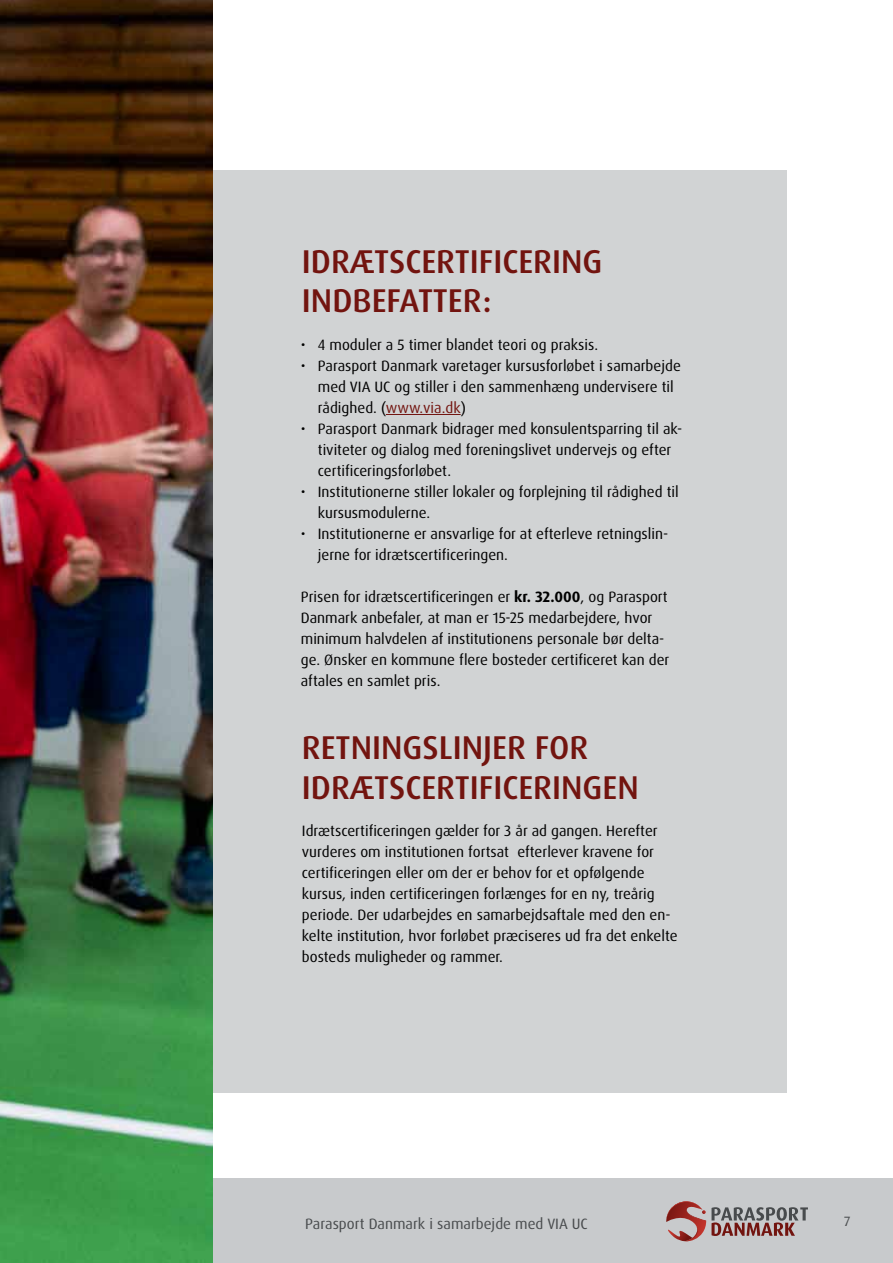
<style>
.page{position:relative;width:893px;height:1263px;background:#fff}
.page>*{position:absolute;margin:0;border:0;box-sizing:border-box;transform-origin:0 0}
.t1{font:500 33px/39.6px "Dax OT";color:#72140f}
.t2{font:15px/21px "Dax OT";color:#000}
.t3{font:15px "Dax OT";color:#484b4d}
.t4{font:13.5px "Dax OT";color:#484b4d}
.s1{color:#72140f}
.s2{font-weight:700}
</style>
<div class="page">
<div style="left:0;top:1178px;width:893px;height:85px;background:#c8cacc"></div>
<svg style="left:666px;top:1201px;width:142px;height:41px"></svg>
<div style="left:213px;top:170px;width:574px;height:923px;background:#d1d3d4"></div>
<hr style="left:386px;top:414px;width:75px;height:1px;background:#72140f">
<img style="left:0;top:0;width:213px;height:1263px">
<h1 class="t1" style="left:302px;top:242px;width:302px">IDRÆTSCERTIFICERING<br>INDBEFATTER:</h1>
<p class="t2" style="left:301px;top:334px;width:299px">• 4 moduler a 5 timer blandet teori og praksis.</p>
<p class="t2" style="left:318px;top:355px;width:364px;text-indent:-17px">• Parasport Danmark varetager kursusforløbet i samarbejde med VIA UC og stiller i den sammenhæng undervisere til rådighed. (<span class="s1">www.via.dk</span>)</p>
<p class="t2" style="left:318px;top:418px;width:366px;text-indent:-17px">• Parasport Danmark bidrager med konsulentsparring til ak&shy;tiviteter og dialog med foreningslivet undervejs og efter certificeringsforløbet.</p>
<p class="t2" style="left:318px;top:481px;width:362px;text-indent:-17px">• Institutionerne stiller lokaler og forplejning til rådighed til kursusmodulerne.</p>
<p class="t2" style="left:318px;top:523px;width:352px;text-indent:-17px">• Institutionerne er ansvarlige for at efterleve retningslin&shy;jerne for idrætscertificeringen.</p>
<p class="t2" style="left:301px;top:586px;width:370px">Prisen for idrætscertificeringen er <span class="s2">kr. 32.000</span>, og Parasport Danmark anbefaler, at man er 15-25 medarbejdere, hvor minimum halvdelen af institutionens personale bør delta&shy;ge. Ønsker en kommune flere bosteder certificeret kan der aftales en samlet pris.</p>
<h1 class="t1" style="left:302px;top:728px;width:338px">RETNINGSLINJER FOR<br>IDRÆTSCERTIFICERINGEN</h1>
<p class="t2" style="left:302px;top:821px;width:377px">Idrætscertificeringen gælder for 3 år ad gangen. Herefter vurderes om institutionen fortsat efterlever kravene for certificeringen eller om der er behov for et opfølgende kursus, inden certificeringen forlænges for en ny, treårig periode. Der udarbejdes en samarbejdsaftale med den en&shy;kelte institution, hvor forløbet præciseres ud fra det enkelte bosteds muligheder og rammer.</p>
<p class="t3" style="left:305px;top:1214px;width:284px">Parasport Danmark i samarbejde med VIA UC</p>
<p class="t4" style="left:844px;top:1212px;width:8px">7</p>
</div>
